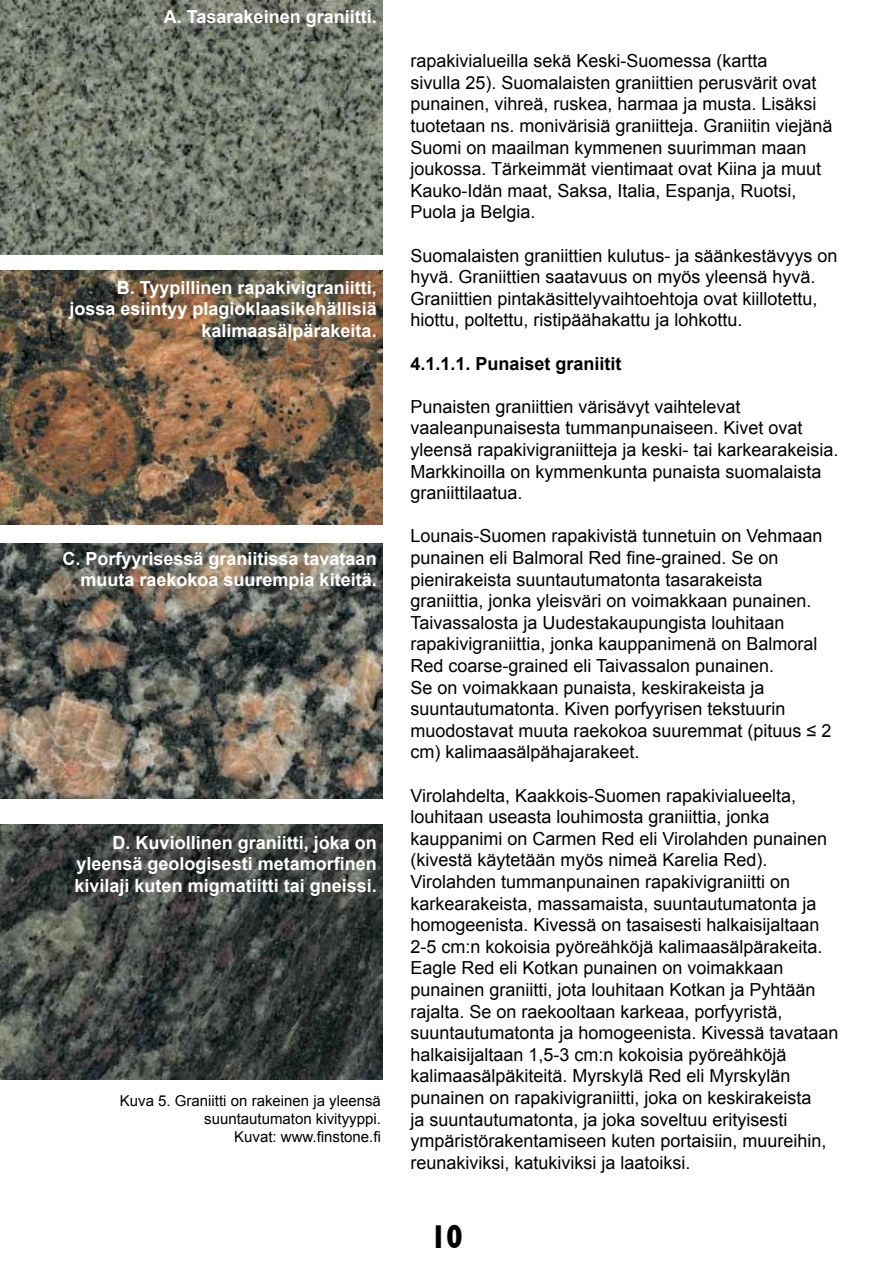
<style>
.page{position:relative;width:893px;height:1263px;background:#fff}
.page>*{position:absolute;margin:0;border:0;box-sizing:border-box;transform-origin:0 0}
.t1{font:700 33.75px "Gill Sans";color:#000;scale:.8 1}
.t2{font:18px/21.6px "Arial";color:#000}
.t3{font:700 18px/21.6px "Arial";color:#fff;text-align:right}
.t4{font:700 18px "Arial";color:#000}
.t5{font:15px/18px "Arial";color:#000;text-align:right}
</style>
<div class="page">
<img style="left:0;top:0;width:382px;height:255px">
<img style="left:0;top:270px;width:382px;height:255px">
<img style="left:0;top:544px;width:382px;height:254px">
<img style="left:0;top:825px;width:382px;height:255px">
<p class="t3" style="left:164px;top:7px;width:214px">A. Tasarakeinen graniitti.</p>
<p class="t3" style="left:70px;top:277px;width:309px">B. Tyypillinen rapakivigraniitti, jossa esiintyy plagioklaasikehällisiä kalimaasälpärakeita.</p>
<p class="t3" style="left:62px;top:548px;width:316px">C. Porfyyrisessä graniitissa tavataan muuta raekokoa suurempia kiteitä.</p>
<p class="t3" style="left:75px;top:832px;width:304px;text-align:justify;text-indent:38px">D. Kuviollinen graniitti, joka on yleensä geologisesti metamorfinen kivilaji kuten migmatiitti tai gneissi.</p>
<p class="t5" style="left:120px;top:1092px;width:262px">Kuva 5. Graniitti on rakeinen ja yleensä suuntautumaton kivityyppi.<br>Kuvat: www.finstone.fi</p>
<p class="t2" style="left:410px;top:50px;width:424px">rapakivialueilla sekä Keski-Suomessa (kartta<br>sivulla 25). Suomalaisten graniittien perusvärit ovat punainen, vihreä, ruskea, harmaa ja musta. Lisäksi tuotetaan ns. monivärisiä graniitteja. Graniitin viejänä Suomi on maailman kymmenen suurimman maan joukossa. Tärkeimmät vientimaat ovat Kiina ja muut Kauko-Idän maat, Saksa, Italia, Espanja, Ruotsi, Puola ja Belgia.</p>
<p class="t2" style="left:410px;top:245px;width:429px">Suomalaisten graniittien kulutus- ja säänkestävyys on hyvä. Graniittien saatavuus on myös yleensä hyvä.<br>Graniittien pintakäsittelyvaihtoehtoja ovat kiillotettu, hiottu, poltettu, ristipäähakattu ja lohkottu.</p>
<p class="t4" style="left:410px;top:351px;width:213px">4.1.1.1. Punaiset graniitit</p>
<p class="t2" style="left:410px;top:396px;width:430px">Punaisten graniittien värisävyt vaihtelevat vaaleanpunaisesta tummanpunaiseen. Kivet ovat yleensä rapakivigraniitteja ja keski- tai karkearakeisia.<br>Markkinoilla on kymmenkunta punaista suomalaista graniittilaatua.</p>
<p class="t2" style="left:410px;top:525px;width:423px">Lounais-Suomen rapakivistä tunnetuin on Vehmaan punainen eli Balmoral Red fine-grained. Se on pienirakeista suuntautumatonta tasarakeista graniittia, jonka yleisväri on voimakkaan punainen.<br>Taivassalosta ja Uudestakaupungista louhitaan rapakivigraniittia, jonka kauppanimenä on Balmoral Red coarse-grained eli Taivassalon punainen.<br>Se on voimakkaan punaista, keskirakeista ja suuntautumatonta. Kiven porfyyrisen tekstuurin muodostavat muuta raekokoa suuremmat (pituus ≤ 2 cm) kalimaasälpähajarakeet.</p>
<p class="t2" style="left:410px;top:785px;width:430px">Virolahdelta, Kaakkois-Suomen rapakivialueelta, louhitaan useasta louhimosta graniittia, jonka kauppanimi on Carmen Red eli Virolahden punainen (kivestä käytetään myös nimeä Karelia Red).<br>Virolahden tummanpunainen rapakivigraniitti on karkearakeista, massamaista, suuntautumatonta ja homogeenista. Kivessä on tasaisesti halkaisijaltaan 2-5 cm:n kokoisia pyöreähköjä kalimaasälpärakeita.<br>Eagle Red eli Kotkan punainen on voimakkaan punainen graniitti, jota louhitaan Kotkan ja Pyhtään rajalta. Se on raekooltaan karkeaa, porfyyristä, suuntautumatonta ja homogeenista. Kivessä tavataan halkaisijaltaan 1,5-3 cm:n kokoisia pyöreähköjä kalimaasälpäkiteitä. Myrskylä Red eli Myrskylän punainen on rapakivigraniitti, joka on keskirakeista<br>ja suuntautumatonta, ja joka soveltuu erityisesti ympäristörakentamiseen kuten portaisiin, muureihin, reunakiviksi, katukiviksi ja laatoiksi.</p>
<h1 class="t1" style="left:430px;top:1217px;width:42px">10</h1>
</div>
